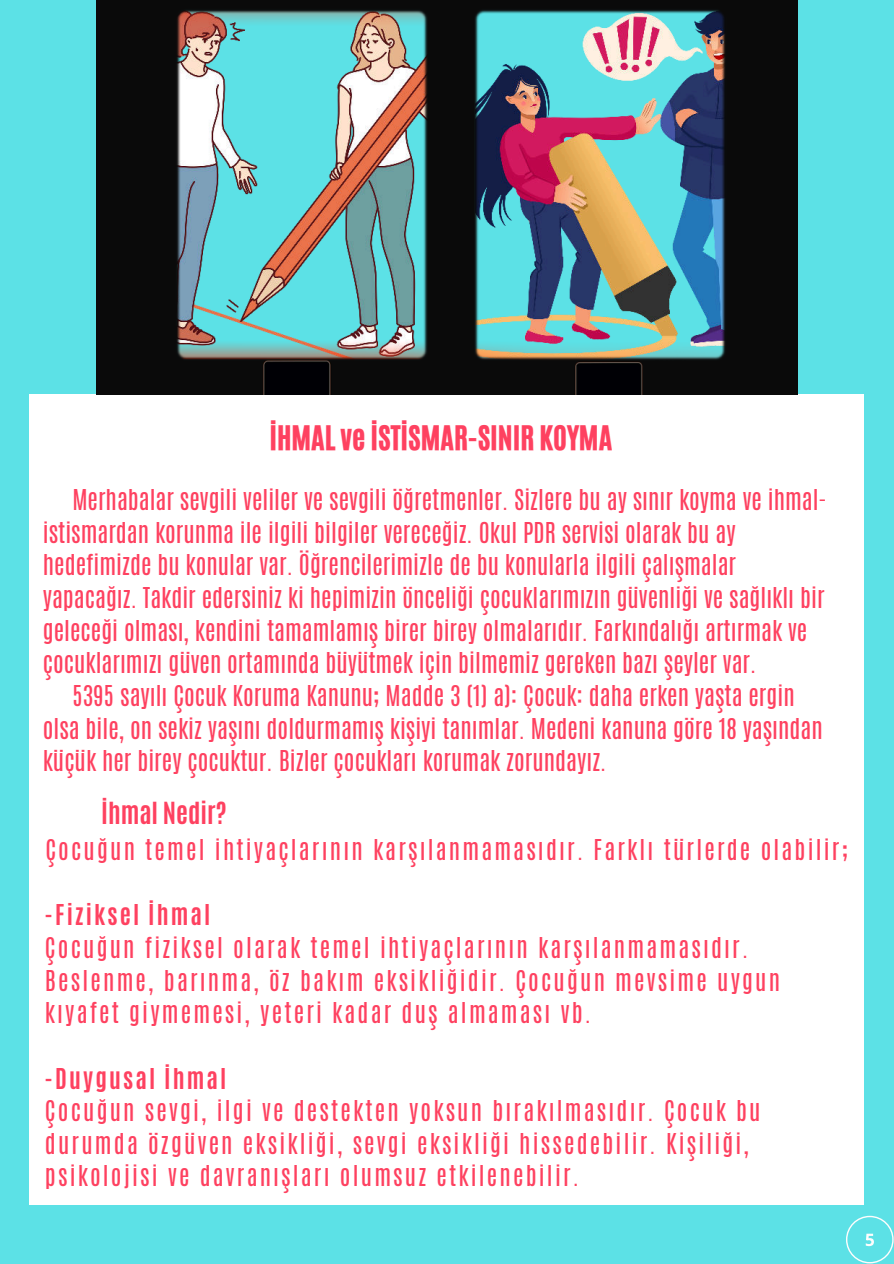
<style>
.page{position:relative;width:894px;height:1264px;background:#fff}
.page>*{position:absolute;margin:0;border:0;box-sizing:border-box;transform-origin:0 0}
.t1{font:28.5px "CA Generated";color:#fe4160}
.t2{font:700 25.5px "Antonio";color:#fe4160}
.t3{font:24px/32.7px "Antonio";color:#fe4160}
.t4{font:24px/32.7px "Antonio";letter-spacing:.09em;color:#fe4160}
.t5{font:700 24px "Antonio";letter-spacing:.09em;color:#fe4160}
</style>
<div class="page">
<div style="left:0;top:0;width:893px;height:1263px;background:#5ce1e6"></div>
<div style="left:30px;top:394px;width:833px;height:810px;background:#fff"></div>
<img style="left:96px;top:0;width:700px;height:394px">
<svg style="left:846px;top:1215px;width:47px;height:47px"></svg>
<p class="t1" style="left:269px;top:416px;width:344px">İHMAL ve İSTİSMAR-SINIR KOYMA</p>
<p class="t3" style="left:43px;top:484px;width:785px;text-indent:29px">Merhabalar sevgili veliler ve sevgili öğretmenler. Sizlere bu ay sınır koyma ve ihmal&shy;istismardan korunma ile ilgili bilgiler vereceğiz. Okul PDR servisi olarak bu ay hedefimizde bu konular var. Öğrencilerimizle de bu konularla ilgili çalışmalar yapacağız. Takdir edersiniz ki hepimizin önceliği çocuklarımızın güvenliği ve sağlıklı bir geleceği olması, kendini tamamlamış birer birey olmalarıdır. Farkındalığı artırmak ve çocuklarımızı güven ortamında büyütmek için bilmemiz gereken bazı şeyler var.</p>
<p class="t3" style="left:43px;top:679px;width:781px;text-indent:29px">5395 sayılı Çocuk Koruma Kanunu; Madde 3 (1) a): Çocuk: daha erken yaşta ergin olsa bile, on sekiz yaşını doldurmamış kişiyi tanımlar. Medeni kanuna göre 18 yaşından küçük her birey çocuktur. Bizler çocukları korumak zorundayız.</p>
<p class="t2" style="left:101px;top:793px;width:127px">İhmal Nedir?</p>
<p class="t4" style="left:45px;top:833px;width:804px">Çocuğun temel ihtiyaçlarının karşılanmamasıdır. Farklı türlerde olabilir;</p>
<p class="t5" style="left:45px;top:896px;width:167px">-Fiziksel İhmal</p>
<p class="t4" style="left:45px;top:931px;width:736px">Çocuğun fiziksel olarak temel ihtiyaçlarının karşılanmamasıdır.<br>Beslenme, barınma, öz bakım eksikliğidir. Çocuğun mevsime uygun kıyafet giymemesi, yeteri kadar duş almaması vb.</p>
<p class="t5" style="left:45px;top:1060px;width:183px">-Duygusal İhmal</p>
<p class="t4" style="left:45px;top:1094px;width:717px">Çocuğun sevgi, ilgi ve destekten yoksun bırakılmasıdır. Çocuk bu durumda özgüven eksikliği, sevgi eksikliği hissedebilir. Kişiliği, psikolojisi ve davranışları olumsuz etkilenebilir.</p>
</div>
